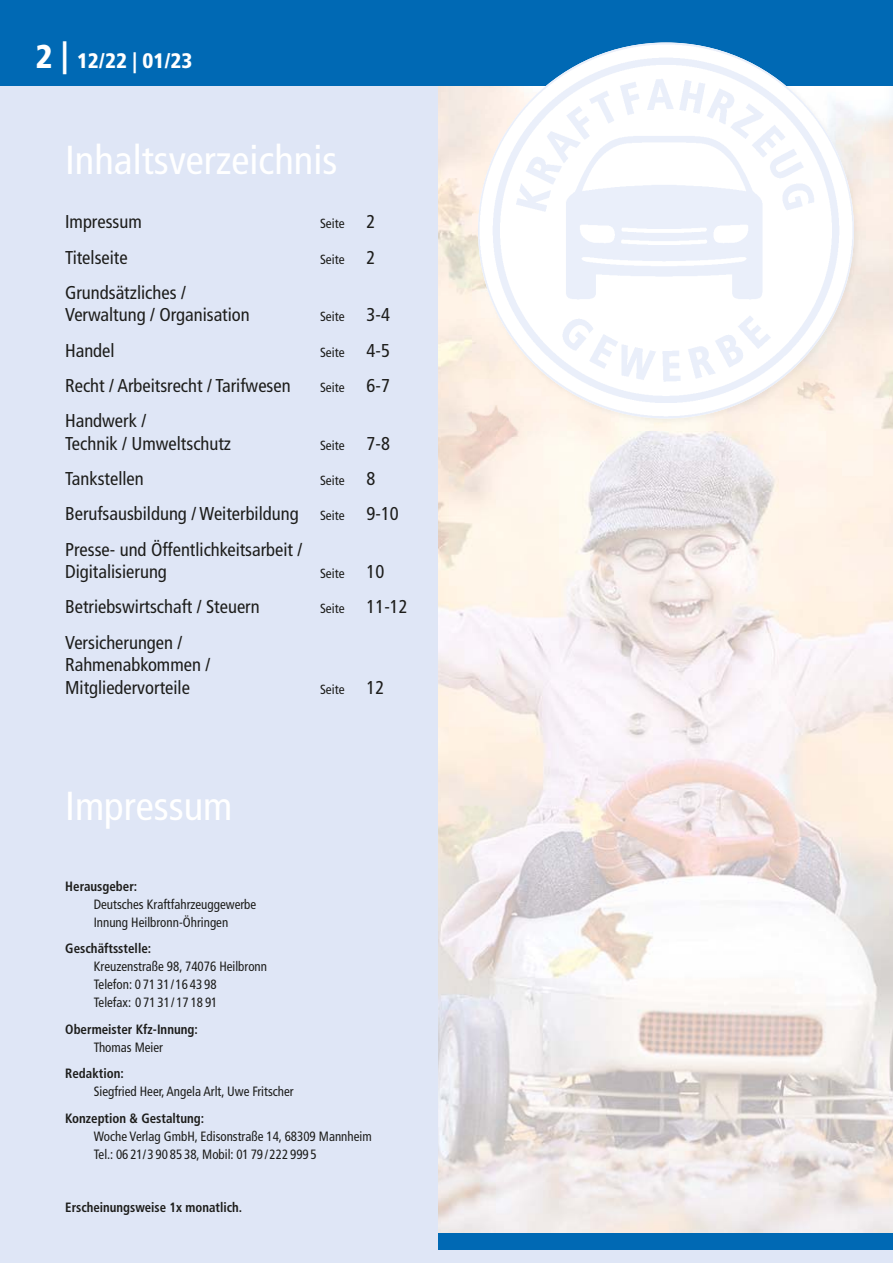
<style>
.page{position:relative;width:893px;height:1263px;background:#fff}
.page>*{position:absolute;margin:0;border:0;box-sizing:border-box;transform-origin:0 0}
.t1{font:condensed 40.5px "Frutiger";color:#fff}
.t2{font:900 condensed 21px "Frutiger";color:#fff}
.t3{font:condensed 18.6px/22.5px "Frutiger";color:#1d1d1b}
.t4{font:condensed 13.5px/18px "Frutiger";color:#1d1d1b;scale:.96 1}
.t5{font:700 condensed 13.5px "Frutiger";color:#1d1d1b;scale:.96 1}
.t6{font:700 condensed 13.5px "Frutiger";color:#1d1d1b;scale:.95 1}
.t7{font:condensed 13.2px "Frutiger";color:#1d1d1b}
.s1{font-size:33px}
.s2{font-size:18.6px}
.s3{font-size:13.2px}
</style>
<div class="page">
<img style="left:437px;top:85px;width:456px;height:1148px">
<div style="left:434px;top:1233px;width:459px;height:17px;background:#0069b4"></div>
<div style="left:0;top:0;width:437px;height:1263px;background:#dfe6f6"></div>
<div style="left:0;top:0;width:893px;height:85px;background:#0069b4"></div>
<img style="left:472px;top:42px;width:394px;height:388px">
<img style="left:478px;top:43px;width:376px;height:375px;border-radius:50%">
<div style="left:425px;top:1250px;width:468px;height:13px;background:#dfe6f6"></div>
<p class="t2" style="left:36px;top:54px;width:158px"><span class="s1">2 |</span> 12/22 | 01/23</p>
<h1 class="t1" style="left:65px;top:144px;width:274px">Inhaltsverzeichnis</h1>
<p class="t3" style="left:65px;top:212px;width:78px">Impressum</p>
<p class="t7" style="left:320px;top:219px;width:57px">Seite <span class="s2">2</span></p>
<p class="t3" style="left:65px;top:248px;width:64px">Titelseite</p>
<p class="t7" style="left:320px;top:254px;width:57px">Seite <span class="s2">2</span></p>
<p class="t3" style="left:65px;top:283px;width:186px">Grundsätzliches /<br>Verwaltung / Organisation</p>
<p class="t7" style="left:320px;top:312px;width:71px">Seite <span class="s2">3-4</span></p>
<p class="t3" style="left:65px;top:341px;width:51px">Handel</p>
<p class="t7" style="left:320px;top:347px;width:71px">Seite <span class="s2">4-5</span></p>
<p class="t3" style="left:65px;top:376px;width:227px">Recht / Arbeitsrecht / Tarifwesen</p>
<p class="t7" style="left:320px;top:382px;width:71px">Seite <span class="s2">6-7</span></p>
<p class="t3" style="left:65px;top:411px;width:168px">Handwerk /<br>Technik / Umweltschutz</p>
<p class="t7" style="left:320px;top:440px;width:71px">Seite <span class="s2">7-8</span></p>
<p class="t3" style="left:65px;top:469px;width:80px">Tankstellen</p>
<p class="t7" style="left:320px;top:475px;width:57px">Seite <span class="s2">8</span></p>
<p class="t3" style="left:65px;top:498px;width:335px;line-height:35.2px">Berufsausbildung / Weiterbildung <span class="s3">Seite</span> 9-10<br>Presse- und Öffentlichkeitsarbeit /</p>
<p class="t3" style="left:65px;top:562px;width:103px">Digitalisierung</p>
<p class="t7" style="left:320px;top:568px;width:66px">Seite <span class="s2">10</span></p>
<p class="t3" style="left:65px;top:597px;width:196px">Betriebswirtschaft / Steuern</p>
<p class="t7" style="left:320px;top:603px;width:89px">Seite <span class="s2">11-12</span></p>
<p class="t3" style="left:65px;top:632px;width:147px">Versicherungen /<br>Rahmenabkommen /<br>Mitgliedervorteile</p>
<p class="t7" style="left:320px;top:684px;width:66px">Seite <span class="s2">12</span></p>
<h1 class="t1" style="left:65px;top:789px;width:169px">Impressum</h1>
<p class="t5" style="left:65px;top:880px;width:77px">Herausgeber:</p>
<p class="t4" style="left:94px;top:896px;width:171px">Deutsches Kraftfahrzeuggewerbe<br>Innung Heilbronn-Öhringen</p>
<p class="t5" style="left:65px;top:943px;width:91px">Geschäftsstelle:</p>
<p class="t4" style="left:94px;top:958px;width:182px">Kreuzenstraße 98, 74076 Heilbronn<br>Telefon: 0 71 31/16 43 98<br>Telefax: 0 71 31/ 17 18 91</p>
<p class="t5" style="left:65px;top:1023px;width:140px">Obermeister Kfz-Innung:</p>
<p class="t4" style="left:94px;top:1039px;width:74px">Thomas Meier</p>
<p class="t5" style="left:65px;top:1068px;width:63px">Redaktion:</p>
<p class="t4" style="left:94px;top:1083px;width:210px">Siegfried Heer, Angela Arlt, Uwe Fritscher</p>
<p class="t5" style="left:65px;top:1112px;width:146px">Konzeption &amp; Gestaltung:</p>
<p class="t4" style="left:94px;top:1128px;width:291px">Woche Verlag GmbH, Edisonstraße 14, 68309 Mannheim<br>Tel.: 06 21/3 90 85 38, Mobil: 01 79 /222 999 5</p>
<p class="t6" style="left:65px;top:1201px;width:188px">Erscheinungsweise 1x monatlich.</p>
</div>
